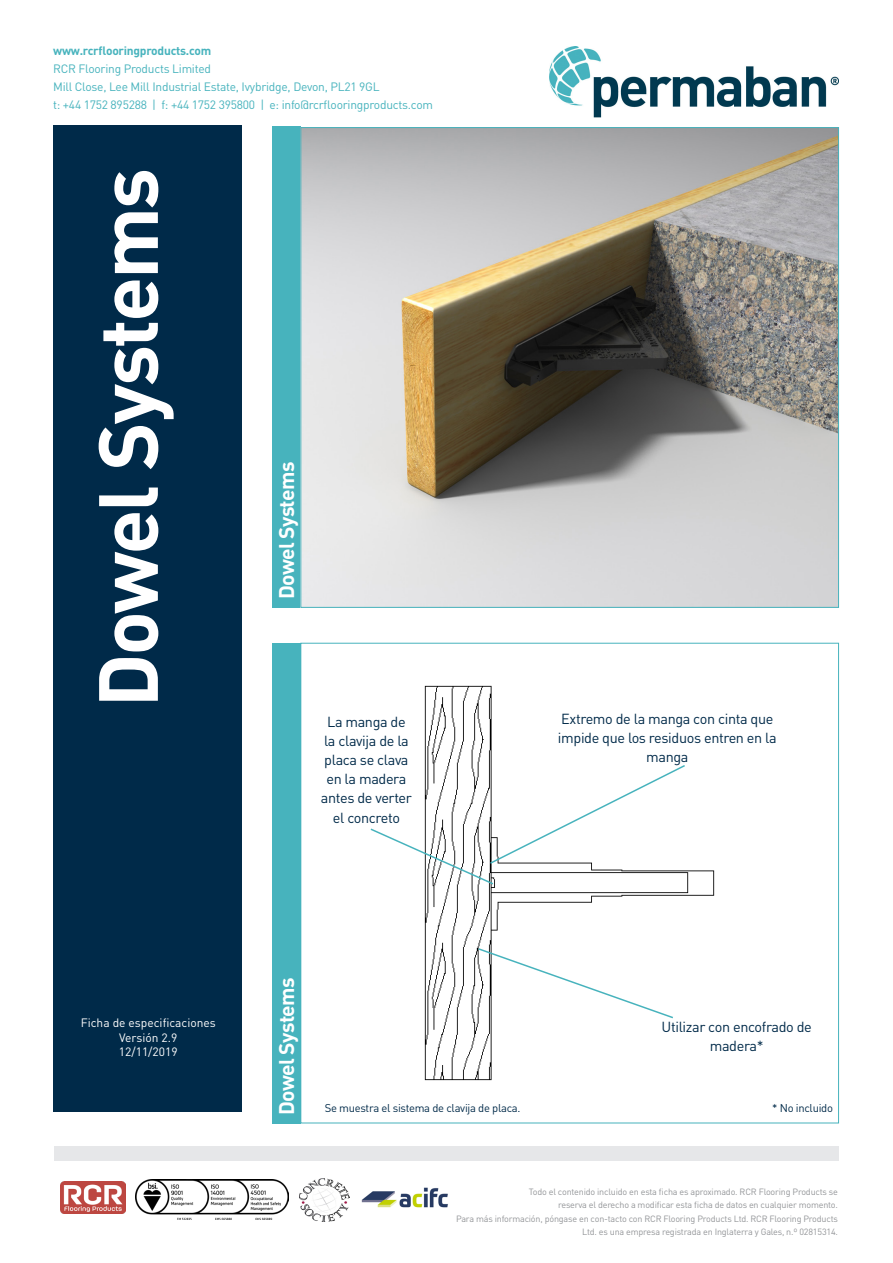
<style>
.page{position:relative;width:893px;height:1263px;background:#fff}
.page>*{position:absolute;margin:0;border:0;box-sizing:border-box;transform-origin:0 0}
.t1{font:700 82.5px "DIN Pro";letter-spacing:-.03em;color:#fff}
.t2{font:700 21px "DIN Pro";letter-spacing:-.03em;color:#fff}
.body{font:14.4px/19.2px "DIN Pro";letter-spacing:-.025em;color:#002a49;text-align:center}
.t3{font:12px "DIN Pro";letter-spacing:-.02em;color:#47b3bd}
.t4{font:12px "DIN Pro";color:#fff}
.t5{font:700 12px "DIN Pro";letter-spacing:-.02em;color:#47b3bd}
.body-2{font:11.25px "DIN Pro";letter-spacing:-.025em;color:#002a49}
.t6{font:9px/13.5px "DIN Pro";letter-spacing:-.02em;color:#939598;text-align:right}
</style>
<div class="page">
<div style="left:53px;top:126px;width:189px;height:986px;background:#002a49"></div>
<div style="left:54px;top:1146px;width:785px;height:14px;background:#e6e7e9"></div>
<img style="left:549px;top:46px;width:290px;height:72px">
<div style="left:272px;top:127px;width:28px;height:481px;background:#47b3bd"></div>
<img style="left:302px;top:129px;width:535px;height:477px">
<img style="left:424px;top:686px;width:291px;height:394px">
<div style="left:655px;top:998px;width:163px;height:75px;background:#fff"></div>
<svg style="left:477px;top:947px;width:198px;height:72px"></svg>
<div style="left:540px;top:711px;width:255px;height:54px;background:#fff"></div>
<svg style="left:370px;top:764px;width:317px;height:122px"></svg>
<div style="left:272px;top:643px;width:28px;height:480px;background:#47b3bd"></div>
<img style="left:299px;top:1178px;width:50px;height:43px">
<img style="left:61px;top:1181px;width:64px;height:32px">
<img style="left:361px;top:1187px;width:87px;height:21px">
<img style="left:136px;top:1179px;width:152px;height:40px">
<p class="t5" style="left:53px;top:42px;width:160px">www.rcrflooringproducts.com</p>
<p class="t3" style="left:53px;top:60px;width:159px">RCR Flooring Products Limited</p>
<p class="t3" style="left:53px;top:78px;width:328px">Mill Close, Lee Mill Industrial Estate, Ivybridge, Devon, PL21 9GL</p>
<p class="t3" style="left:53px;top:96px;width:381px">t: +44 1752 895288 | f: +44 1752 395800 | e: info@rcrflooringproducts.com</p>
<p class="t1" style="left:72px;top:707px;width:541px;rotate:-90deg">Dowel Systems</p>
<p class="t4" style="left:81px;top:1015px;width:137px">Ficha de especificaciones</p>
<p class="t4" style="left:119px;top:1029px;width:60px">Versión 2.9</p>
<p class="t4" style="left:119px;top:1043px;width:60px">12/11/2019</p>
<p class="t2" style="left:272px;top:599px;width:139px;rotate:-90deg">Dowel Systems</p>
<p class="body" style="left:321px;top:711px;width:93px">La manga de la clavija de la placa se clava en la madera antes de verter el concreto</p>
<p class="body" style="left:558px;top:709px;width:220px">Extremo de la manga con cinta que impide que los residuos entren en la manga</p>
<p class="t2" style="left:272px;top:1115px;width:139px;rotate:-90deg">Dowel Systems</p>
<p class="body" style="left:661px;top:1016px;width:152px">Utilizar con encofrado de madera*</p>
<p class="body-2" style="left:325px;top:1100px;width:197px">Se muestra el sistema de clavija de placa.</p>
<p class="body-2" style="left:772px;top:1100px;width:62px">* No incluido</p>
<p class="t6" style="left:529px;top:1184px;width:311px">Todo el contenido incluido en esta ficha es aproximado. RCR Flooring Products se</p>
<p class="t6" style="left:558px;top:1198px;width:281px">reserva el derecho a modificar esta ficha de datos en cualquier momento.</p>
<p class="t6" style="left:456px;top:1211px;width:383px">Para más información, póngase en con-tacto con RCR Flooring Products Ltd. RCR Flooring Products<br>Ltd. es una empresa registrada en Inglaterra y Gales, n.º 02815314.</p>
</div>
